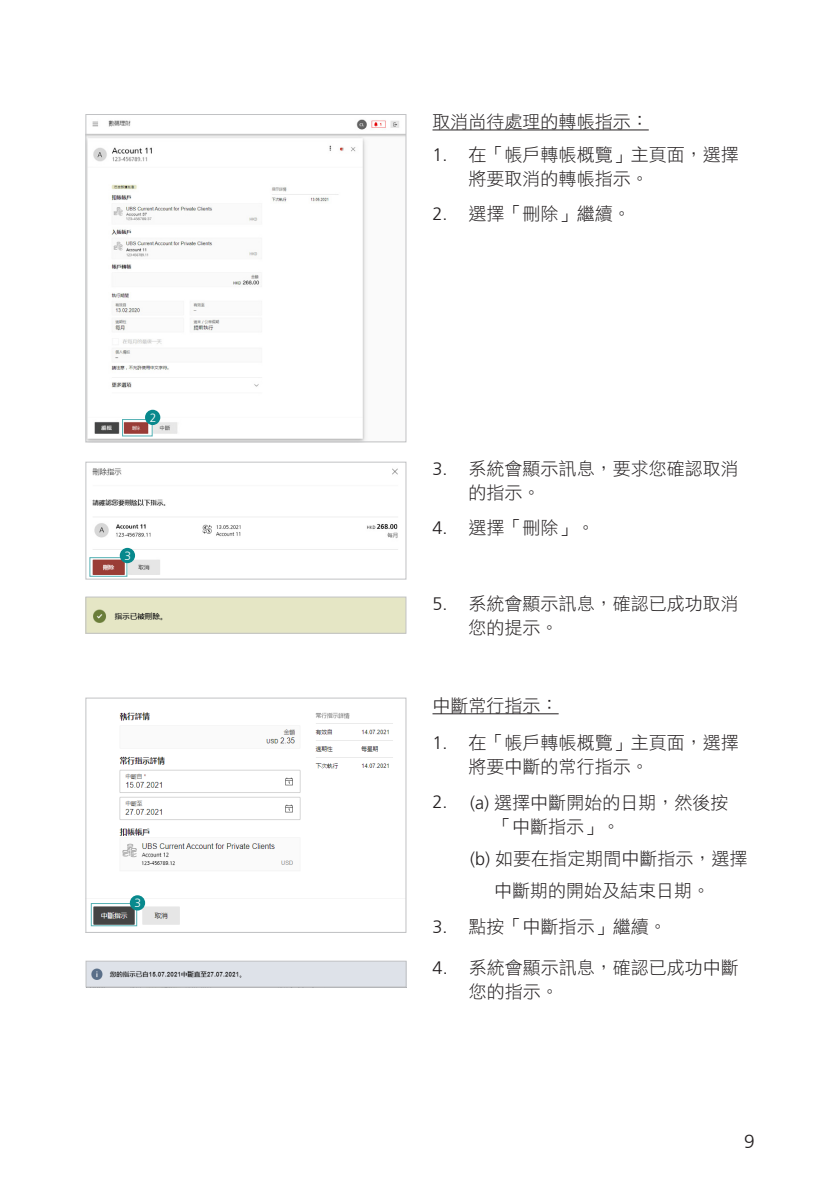
<style>
.page{position:relative;width:840px;height:1191px;background:#fff}
.page>*{position:absolute;margin:0;border:0;box-sizing:border-box;transform-origin:0 0}
.t1{font:300 19px "Frutigerfor UBS Web";color:#231f20}
.Instruction_Steps{font:18px/24px "DF Hei HK W3";color:#231f20}
.t2{font:300 18px "Frutigerfor UBS Web";color:#231f20}
.UBS_Template_Body_co{font:300 12px "Frutigerfor UBS Web";color:#fff}
.s1{font-family:"Frutigerfor UBS Web";font-weight:300}
</style>
<div class="page">
<img style="left:86px;top:119px;width:319px;height:324px">
<img style="left:92px;top:468px;width:306px;height:106px">
<img style="left:87px;top:962px;width:317px;height:23px">
<hr style="left:432px;top:713px;width:126px;height:1px;background:#231f20">
<img style="left:90px;top:712px;width:303px;height:215px">
<div style="left:85px;top:697px;width:321px;height:236px;border:1px solid #c1c2c4"></div>
<div style="left:85px;top:960px;width:321px;height:27px;border:1px solid #c1c2c4"></div>
<div style="left:91px;top:903px;width:46px;height:23px;border:1px solid #55b1b4"></div>
<div style="left:130px;top:895px;width:15px;height:15px;background:#08898d;border-radius:50%"></div>
<hr style="left:432px;top:129px;width:216px;height:1px;background:#231f20">
<div style="left:85px;top:114px;width:321px;height:328px;border:1px solid #c1c2c4"></div>
<div style="left:85px;top:461px;width:321px;height:118px;border:1px solid #c1c2c4"></div>
<div style="left:87px;top:598px;width:317px;height:34px;background:#e5e6c5"></div>
<div style="left:85px;top:596px;width:321px;height:38px;border:1px solid #c1c2c4"></div>
<div style="left:122px;top:419px;width:31px;height:17px;border:1px solid #55b1b4"></div>
<div style="left:89px;top:557px;width:38px;height:20px;border:1px solid #55b1b4"></div>
<div style="left:145px;top:410px;width:15px;height:15px;background:#08898d;border-radius:50%"></div>
<div style="left:120px;top:548px;width:15px;height:15px;background:#08898d;border-radius:50%"></div>
<p class="UBS_Template_Body_co" style="left:150px;top:411px;width:8px">2</p>
<p class="UBS_Template_Body_co" style="left:124px;top:549px;width:8px">3</p>
<p class="UBS_Template_Body_co" style="left:134px;top:896px;width:8px">3</p>
<p class="Instruction_Steps" style="left:432px;top:109px;width:217px">取消尚待處理的轉帳指示：</p>
<p class="Instruction_Steps" style="left:468px;top:142px;width:271px;text-indent:-36px"><span class="s1">1.</span> 在「帳戶轉帳概覽」主頁面，選擇將要取消的轉帳指示。</p>
<p class="Instruction_Steps" style="left:432px;top:201px;width:199px"><span class="s1">2.</span> 選擇「刪除」繼續。</p>
<p class="Instruction_Steps" style="left:468px;top:456px;width:271px;text-indent:-36px"><span class="s1">3.</span> 系統會顯示訊息，要求您確認取消的指示。</p>
<p class="Instruction_Steps" style="left:432px;top:515px;width:163px"><span class="s1">4.</span> 選擇「刪除」。</p>
<p class="Instruction_Steps" style="left:468px;top:591px;width:271px;text-indent:-36px"><span class="s1">5.</span> 系統會顯示訊息，確認已成功取消您的提示。</p>
<p class="Instruction_Steps" style="left:432px;top:693px;width:127px">中斷常行指示：</p>
<p class="Instruction_Steps" style="left:468px;top:730px;width:271px;text-indent:-36px"><span class="s1">1.</span> 在「帳戶轉帳概覽」主頁面，選擇將要中斷的常行指示。</p>
<p class="t2" style="left:432px;top:791px;width:17px">2.</p>
<p class="Instruction_Steps" style="left:494px;top:790px;width:236px;text-indent:-24px"><span class="s1">(a)</span> 選擇中斷開始的日期，然後按「中斷指示」。</p>
<p class="Instruction_Steps" style="left:494px;top:842px;width:255px;line-height:32px;text-indent:-24px"><span class="s1">(b)</span> 如要在指定期間中斷指示，選擇中斷期的開始及結束日期。</p>
<p class="Instruction_Steps" style="left:432px;top:914px;width:235px"><span class="s1">3.</span> 點按「中斷指示」繼續。</p>
<p class="Instruction_Steps" style="left:468px;top:954px;width:271px;text-indent:-36px"><span class="s1">4.</span> 系統會顯示訊息，確認已成功中斷您的指示。</p>
<p class="t1" style="left:743px;top:1131px;width:12px">9</p>
</div>
